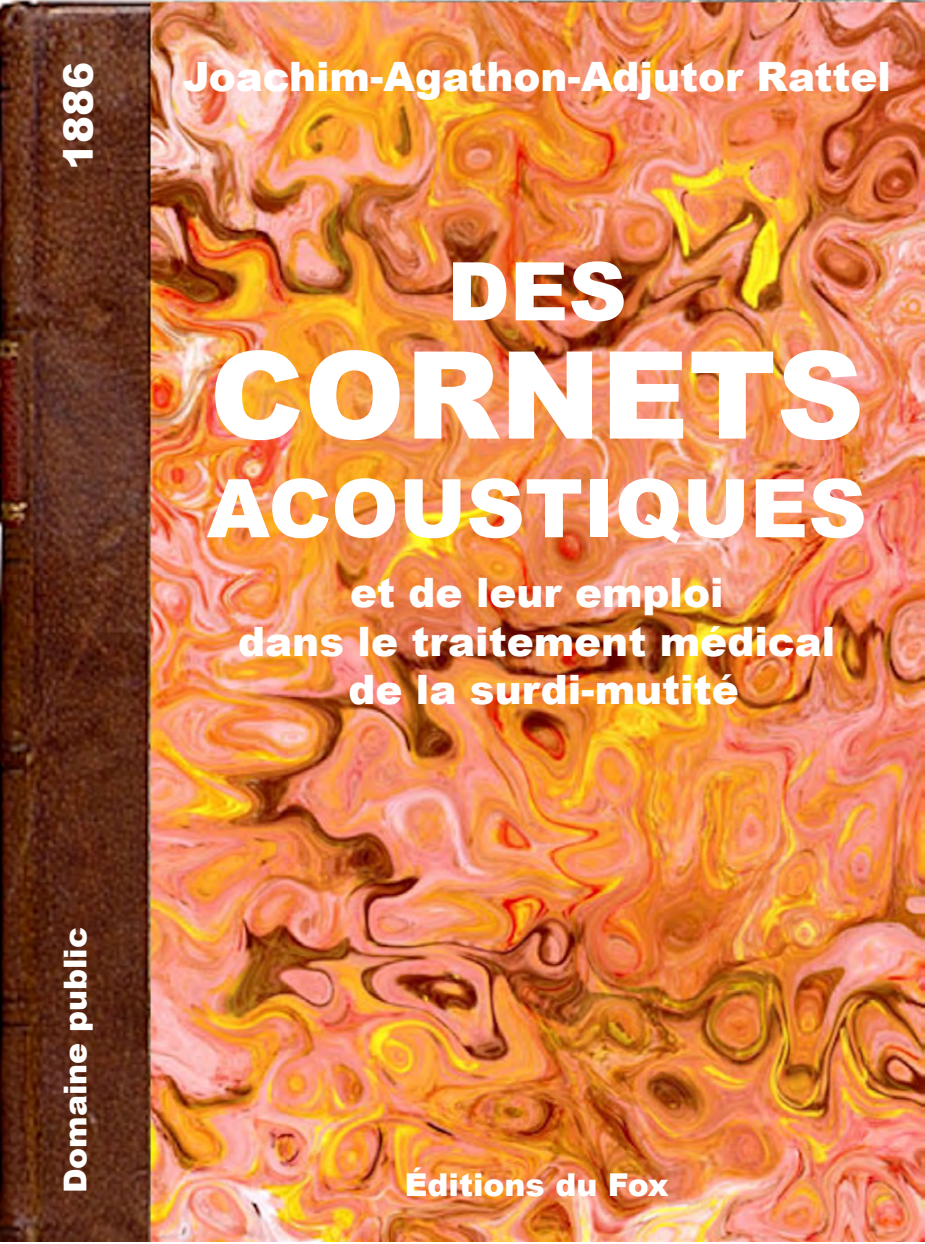
<style>
.page{position:relative;width:925px;height:1244px;background:#fff}
.page>*{position:absolute;margin:0;border:0;box-sizing:border-box;transform-origin:0 0}
.t1{font:900 121.5px "Arial";color:#fff}
.t2{font:900 81px "Arial";color:#fff}
.t3{font:900 40.5px/48.6px "Arial";color:#fff;text-align:center}
.t4{font:900 31.5px "Arial";color:#fff}
</style>
<div class="page">
<img style="left:0;top:0;width:925px;height:1241px">
<p class="t3" style="left:53px;top:170px;width:110px;rotate:-90deg">1886</p>
<p class="t4" style="left:52px;top:1193px;width:268px;rotate:-90deg">Domaine public</p>
<p class="t3" style="left:183px;top:51px;width:709px">Joachim-Agathon-Adjutor Rattel</p>
<h2 class="t2" style="left:447px;top:233px;width:181px">des</h2>
<h1 class="t1" style="left:209px;top:307px;width:656px">cornets</h1>
<h2 class="t2" style="left:207px;top:449px;width:661px">acoustiques</h2>
<p class="t3" style="left:238px;top:567px;width:598px">et de leur emploi<br>dans le traitement médical de la surdi-mutité</p>
<p class="t4" style="left:405px;top:1162px;width:265px">éditions du Fox</p>
</div>
